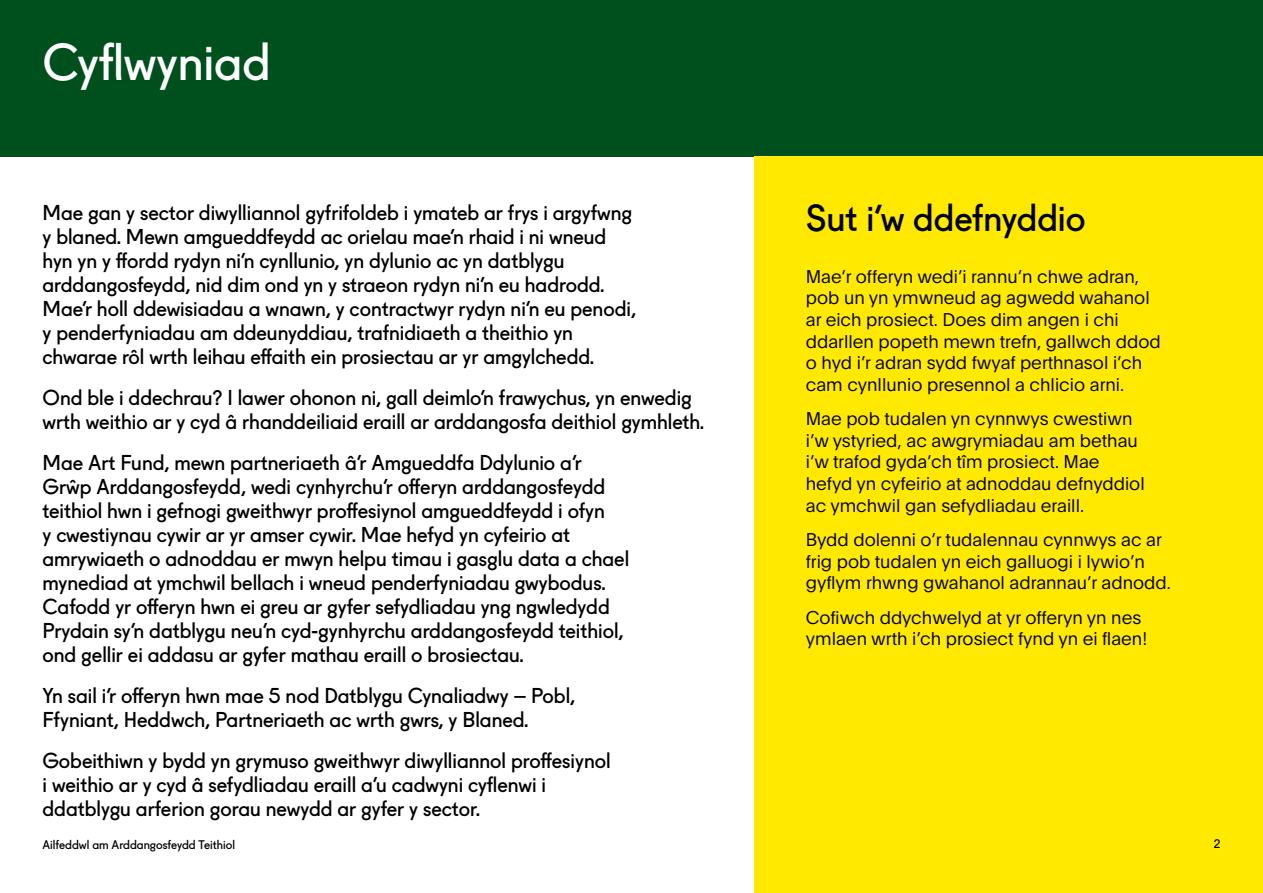
<style>
.page{position:relative;width:1263px;height:893px;background:#fff}
.page>*{position:absolute;margin:0;border:0;box-sizing:border-box;transform-origin:0 0}
.t1{font:49.35px "Fugue Art Fund";color:#fff}
.t2{font:36px "Fugue Art Fund";color:#000}
.t3{font:20.7px/24px "Fugue Art Fund";color:#000}
.t4{font:300 18px/21.6px "Plain";color:#000}
.t5{font:12px "Fugue Art Fund";color:#000}
</style>
<div class="page">
<div style="left:0;top:0;width:1263px;height:157px;background:#00501e"></div>
<div style="left:754px;top:157px;width:509px;height:736px;background:#ffe900"></div>
<h1 class="t1" style="left:43px;top:23px;width:230px">Cyflwyniad</h1>
<p class="t3" style="left:43px;top:198px;width:595px">Mae gan y sector diwylliannol gyfrifoldeb i ymateb ar frys i argyfwng y blaned. Mewn amgueddfeydd ac orielau mae’n rhaid i ni wneud hyn yn y ffordd rydyn ni’n cynllunio, yn dylunio ac yn datblygu arddangosfeydd, nid dim ond yn y straeon rydyn ni’n eu hadrodd.<br>Mae’r holl ddewisiadau a wnawn, y contractwyr rydyn ni’n eu penodi, y penderfyniadau am ddeunyddiau, trafnidiaeth a theithio yn chwarae rôl wrth leihau effaith ein prosiectau ar yr amgylchedd.</p>
<p class="t3" style="left:43px;top:383px;width:663px">Ond ble i ddechrau? I lawer ohonon ni, gall deimlo’n frawychus, yn enwedig wrth weithio ar y cyd â rhanddeiliaid eraill ar arddangosfa deithiol gymhleth.</p>
<p class="t3" style="left:43px;top:448px;width:588px">Mae Art Fund, mewn partneriaeth â’r Amgueddfa Ddylunio a’r Grŵp Arddangosfeydd, wedi cynhyrchu’r offeryn arddangosfeydd teithiol hwn i gefnogi gweithwyr proffesiynol amgueddfeydd i ofyn<br>y cwestiynau cywir ar yr amser cywir. Mae hefyd yn cyfeirio at amrywiaeth o adnoddau er mwyn helpu timau i gasglu data a chael mynediad at ymchwil bellach i wneud penderfyniadau gwybodus.<br>Cafodd yr offeryn hwn ei greu ar gyfer sefydliadau yng ngwledydd Prydain sy’n datblygu neu’n cyd-gynhyrchu arddangosfeydd teithiol, ond gellir ei addasu ar gyfer mathau eraill o brosiectau.</p>
<p class="t3" style="left:43px;top:681px;width:534px">Yn sail i’r offeryn hwn mae 5 nod Datblygu Cynaliadwy – Pobl,<br>Ffyniant, Heddwch, Partneriaeth ac wrth gwrs, y Blaned.</p>
<p class="t3" style="left:43px;top:746px;width:570px">Gobeithiwn y bydd yn grymuso gweithwyr diwylliannol proffesiynol i weithio ar y cyd â sefydliadau eraill a’u cadwyni cyflenwi i ddatblygu arferion gorau newydd ar gyfer y sector.</p>
<h2 class="t2" style="left:806px;top:190px;width:281px">Sut i’w ddefnyddio</h2>
<p class="t4" style="left:806px;top:265px;width:356px">Mae’r offeryn wedi’i rannu’n chwe adran, pob un yn ymwneud ag agwedd wahanol ar eich prosiect. Does dim angen i chi ddarllen popeth mewn trefn, gallwch ddod o hyd i’r adran sydd fwyaf perthnasol i’ch cam cynllunio presennol a chlicio arni.</p>
<p class="t4" style="left:806px;top:407px;width:340px">Mae pob tudalen yn cynnwys cwestiwn i’w ystyried, ac awgrymiadau am bethau i’w trafod gyda’ch tîm prosiect. Mae hefyd yn cyfeirio at adnoddau defnyddiol ac ymchwil gan sefydliadau eraill.</p>
<p class="t4" style="left:806px;top:528px;width:366px">Bydd dolenni o’r tudalennau cynnwys ac ar frig pob tudalen yn eich galluogi i lywio’n gyflym rhwng gwahanol adrannau’r adnodd.</p>
<p class="t4" style="left:806px;top:605px;width:343px">Cofiwch ddychwelyd at yr offeryn yn nes ymlaen wrth i’ch prosiect fynd yn ei flaen!</p>
<p class="t5" style="left:43px;top:835px;width:194px">Ailfeddwl am Arddangosfeydd Teithiol</p>
<p class="t5" style="left:1214px;top:834px;width:8px">2</p>
</div>
